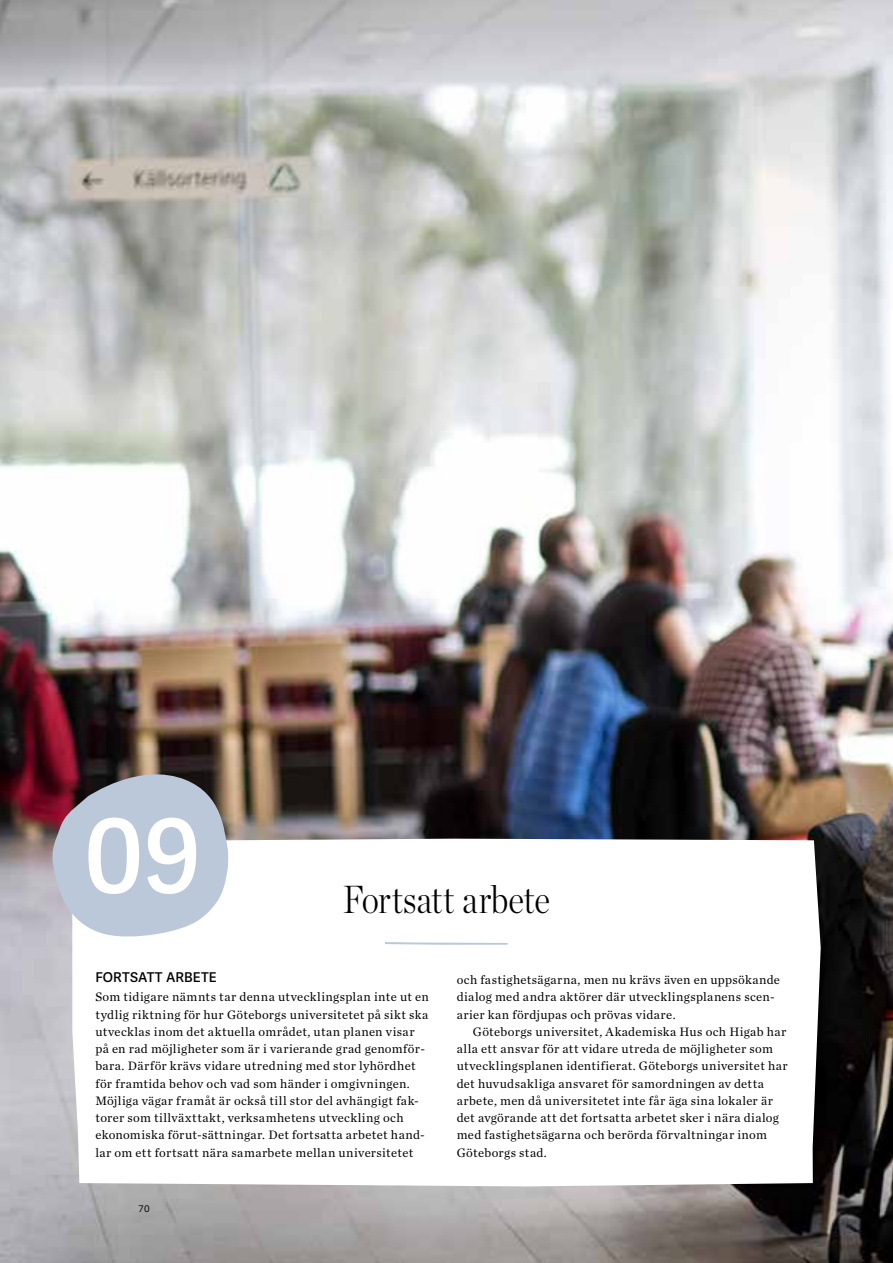
<style>
.page{position:relative;width:893px;height:1263px;background:#fff}
.page>*{position:absolute;margin:0;border:0;box-sizing:border-box;transform-origin:0 0}
.t1{font:600 102px "Adelle Sans";color:#fff}
.t2{font:300 39px "Chronicle Disp Cond";letter-spacing:-.005em;color:#000}
.t3{font:600 13.5px "Adelle Sans";letter-spacing:.01em;color:#000}
.t4{font:12.75px/17.2px "Chronicle Text G1";letter-spacing:.03em;color:#000}
.t5{font:300 12px "Adelle Sans";color:#000}
</style>
<div class="page">
<img style="left:0;top:0;width:893px;height:1263px">
<svg style="left:72px;top:839px;width:749px;height:347px"></svg>
<svg style="left:49px;top:761px;width:179px;height:180px;background:#adafbc"></svg>
<svg style="left:385px;top:942px;width:123px;height:3px"></svg>
<h1 class="t1" style="left:85px;top:782px;width:118px">09</h1>
<h2 class="t2" style="left:343px;top:870px;width:209px">Fortsatt arbete</h2>
<p class="t3" style="left:95px;top:967px;width:123px">FORTSATT ARBETE</p>
<p class="t4" style="left:95px;top:988px;width:335px">Som tidigare nämnts tar denna utvecklingsplan inte ut en tydlig riktning för hur Göteborgs universitetet på sikt ska utvecklas inom det aktuella området, utan planen visar på en rad möjligheter som är i varierande grad genomför&shy;bara. Därför krävs vidare utredning med stor lyhördhet för framtida behov och vad som händer i omgivningen.<br>Möjliga vägar framåt är också till stor del avhängigt fak&shy;torer som tillväxttakt, verksamhetens utveckling och ekonomiska förut-sättningar. Det fortsatta arbetet hand&shy;lar om ett fortsatt nära samarbete mellan universitetet</p>
<p class="t5" style="left:139px;top:1199px;width:13px">70</p>
<p class="t4" style="left:457px;top:971px;width:325px">och fastighetsägarna, men nu krävs även en uppsökande dialog med andra aktörer där utvecklingsplanens scen&shy;arier kan fördjupas och prövas vidare.</p>
<p class="t4" style="left:457px;top:1022px;width:333px;text-indent:16px">Göteborgs universitet, Akademiska Hus och Higab har alla ett ansvar för att vidare utreda de möjligheter som utvecklingsplanen identifierat. Göteborgs universitet har det huvudsakliga ansvaret för samordningen av detta arbete, men då universitetet inte får äga sina lokaler är det avgörande att det fortsatta arbetet sker i nära dialog med fastighetsägarna och berörda förvaltningar inom Göteborgs stad.</p>
</div>
